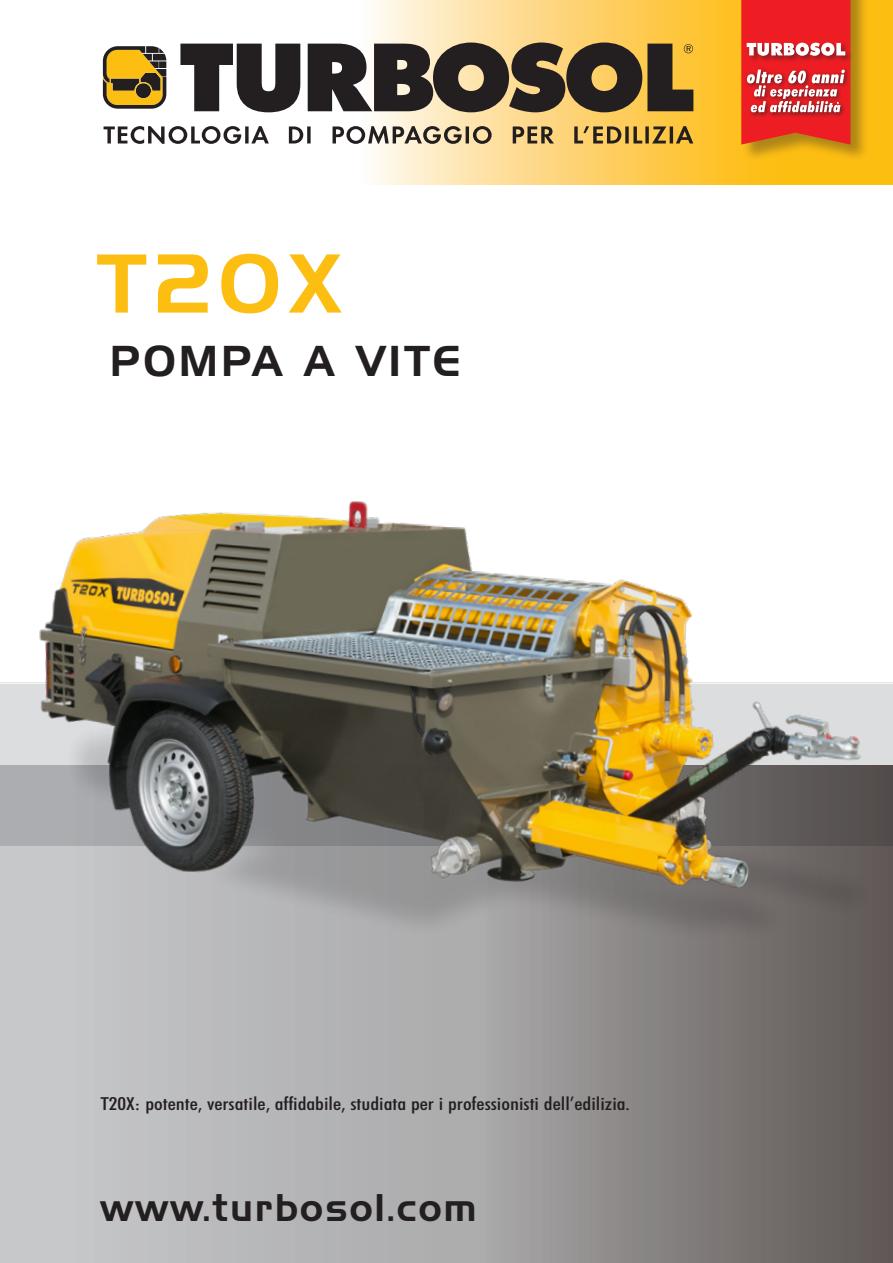
<style>
.page{position:relative;width:893px;height:1263px;background:#fff}
.page>*{position:absolute;margin:0;border:0;box-sizing:border-box;transform-origin:0 0}
.t1{font:81px "Handel Gothic BT";color:#fdbe12}
.t2{font:42px "Handel Gothic BT";letter-spacing:.08em;color:#231f20}
.t3{font:37.5px "Handel Gothic BT";letter-spacing:.06em;color:#231f20}
.t4{font:500 condensed 18px "Futura BT";color:#231f20;scale:1.25 1}
</style>
<div class="page">
<svg style="left:0;top:765px;width:893px;height:498px;background:#9f9d9e"></svg>
<svg style="left:374px;top:0;width:519px;height:185px;background:#fdd267"></svg>
<img style="left:17px;top:501px;width:859px;height:499px">
<div style="left:741px;top:0;width:128px;height:162px;background:#231f20;opacity:.36"></div>
<svg style="left:100px;top:44px;width:69px;height:67px"></svg>
<svg style="left:103px;top:46px;width:63px;height:63px;background:#9f7f2c"></svg>
<svg style="left:180px;top:44px;width:120px;height:68px"></svg>
<svg style="left:308px;top:43px;width:385px;height:69px;background:#5f5340"></svg>
<div style="left:835px;top:41px;width:18px;height:22px;background:#231f20;opacity:.49"></div>
<svg style="left:104px;top:126px;width:589px;height:18px"></svg>
<svg style="left:741px;top:0;width:109px;height:145px;background:#e34342"></svg>
<p class="t1" style="left:97px;top:235px;width:245px">T20X</p>
<p class="t2" style="left:110px;top:335px;width:353px">POMPA A VITE</p>
<p class="t4" style="left:100px;top:1092px;width:425px">T20X: potente, versatile, affidabile, studiata per i professionisti dell’edilizia.</p>
<p class="t3" style="left:100px;top:1185px;width:378px">www.turbosol.com</p>
</div>
